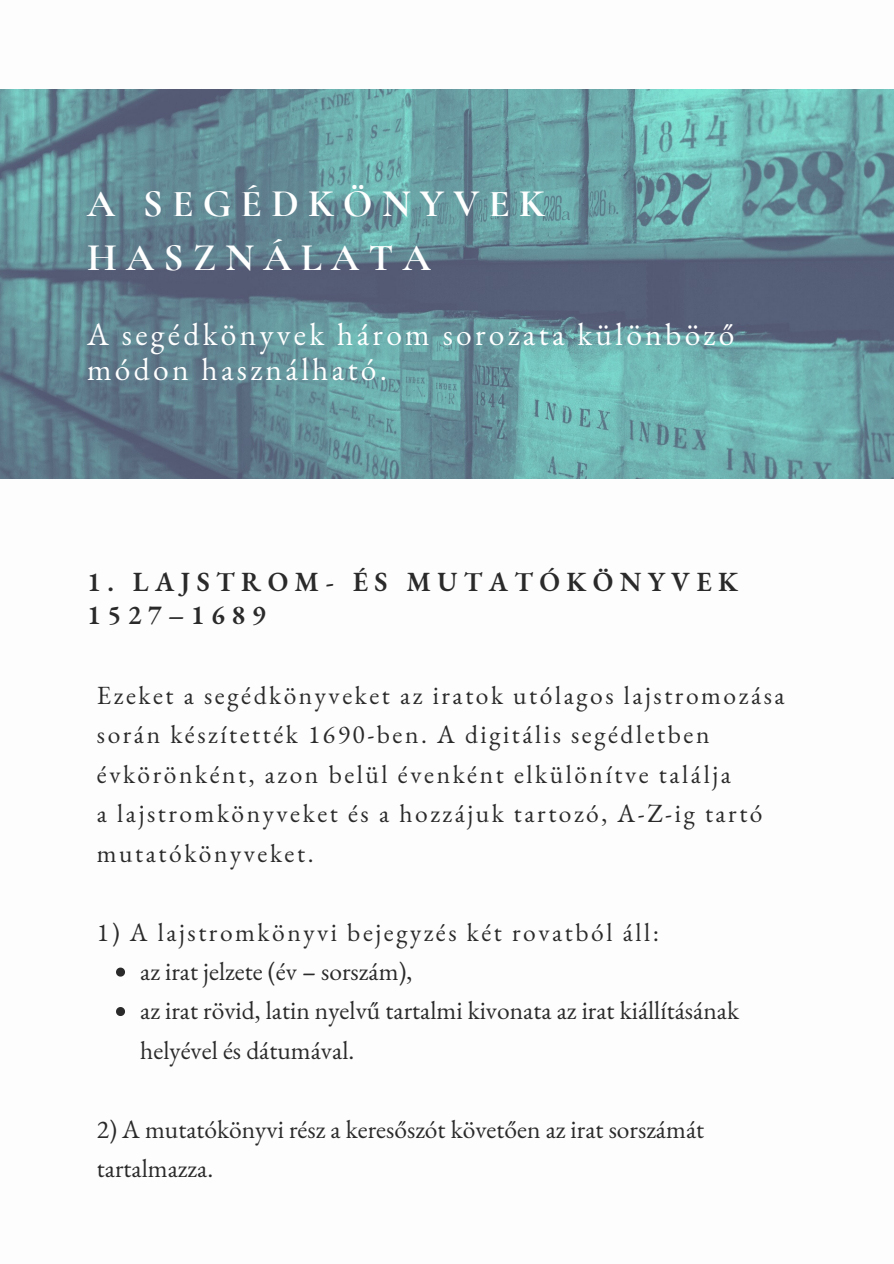
<style>
.page{position:relative;width:894px;height:1264px;background:#fff}
.page>*{position:absolute;margin:0;border:0;box-sizing:border-box;transform-origin:0 0}
.t1{font:700 39px/54px "Cormorant Garamond";letter-spacing:.235em;color:#fff}
.t2{font:31.5px/35px "EB Garamond";letter-spacing:.105em;color:#fff}
.t3{font:600 27px "EB Garamond";letter-spacing:.235em;color:#2a2a2a}
.t4{font:25.5px/39.5px "EB Garamond";letter-spacing:.1em;color:#2a2a2a}
.t5{font:25.5px/39.5px "EB Garamond";color:#2a2a2a}
</style>
<div class="page">
<svg style="left:116px;top:967px;width:9px;height:9px"></svg>
<svg style="left:116px;top:1007px;width:9px;height:9px"></svg>
<img style="left:0;top:89px;width:893px;height:389px">
<p class="t1" style="left:87px;top:176px;width:459px">A SEGÉDKÖNYVEK<br>HASZNÁLATA</p>
<p class="t2" style="left:87px;top:316px;width:648px">A segédkönyvek három sorozata különböző módon használható.</p>
<p class="t3" style="left:87px;top:564px;width:652px">1. LAJSTROM- ÉS MUTATÓKÖNYVEK</p>
<p class="t3" style="left:87px;top:597px;width:180px">1527–1689</p>
<p class="t4" style="left:97px;top:675px;width:689px">Ezeket a segédkönyveket az iratok utólagos lajstromozása során készítették 1690-ben. A digitális segédletben évkörönként, azon belül évenként elkülönítve találja</p>
<p class="t4" style="left:97px;top:793px;width:667px">a lajstromkönyveket és a hozzájuk tartozó, A-Z-ig tartó mutatókönyveket.</p>
<p class="t4" style="left:97px;top:911px;width:563px">1) A lajstromkönyvi bejegyzés két rovatból áll:</p>
<p class="t5" style="left:140px;top:951px;width:273px">az irat jelzete (év – sorszám),</p>
<p class="t5" style="left:140px;top:990px;width:600px">az irat rövid, latin nyelvű tartalmi kivonata az irat kiállításának helyével és dátumával.</p>
<p class="t5" style="left:97px;top:1108px;width:608px">2) A mutatókönyvi rész a keresőszót követően az irat sorszámát tartalmazza.</p>
</div>
